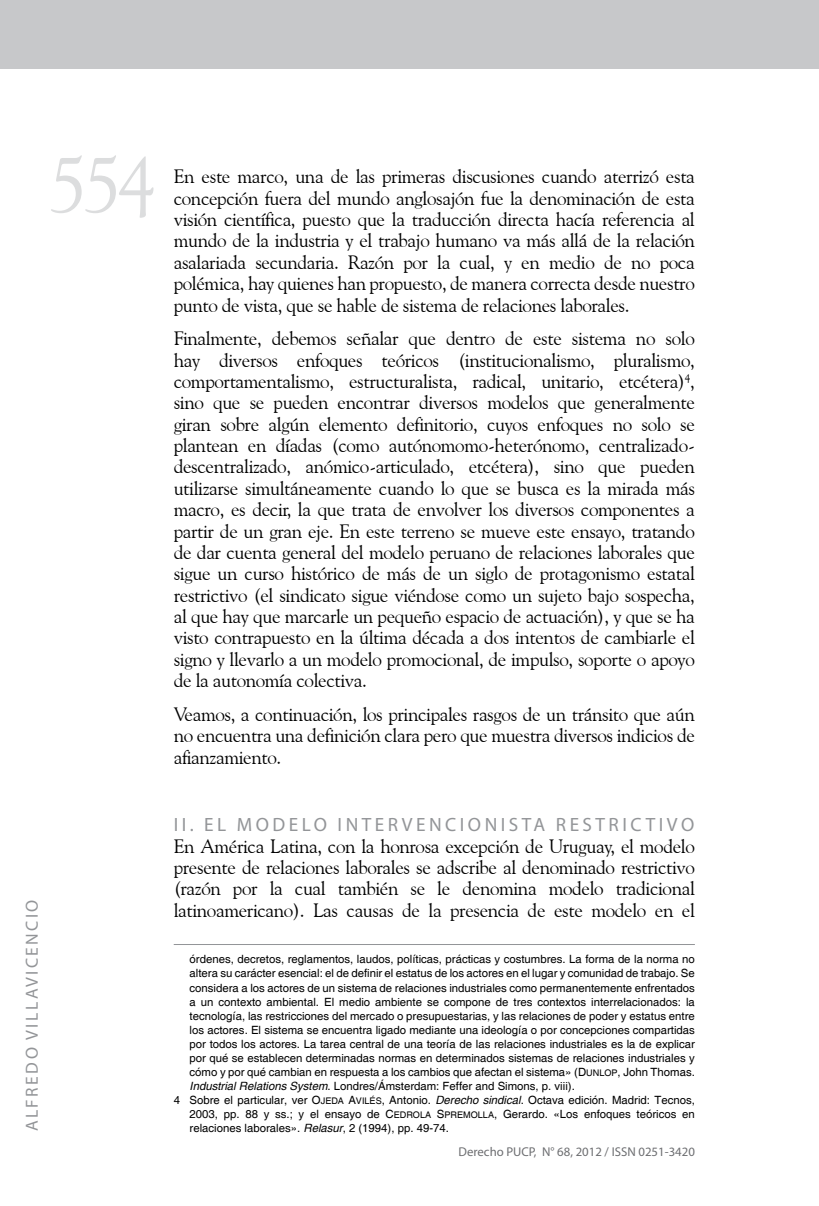
<style>
.page{position:relative;width:819px;height:1206px;background:#fff}
.page>*{position:absolute;margin:0;border:0;box-sizing:border-box;transform-origin:0 0}
.t1{font:78.75px "Goudy Old Style BT";color:#dcddde}
.t2{font:19.25px/21.3px "Goudy Old Style BT";letter-spacing:-.02em;color:#000;text-align:justify}
.t3{font:19.25px "Myriad Pro";color:#939598}
.t4{font:17.5px "Myriad Pro";color:#939598}
.t5{font:12.78px "Myriad Pro";color:#6d6e71}
.t6{font:11.38px "Helvetica";color:#000}
.s1{font-family:"Helvetica SC800"}
.s2{font-family:"Helvetica SC800";font-size:9.1px}
.s3{font-style:italic}
</style>
<div class="page">
<div style="left:0;top:0;width:819px;height:69px;background:#c7c8ca"></div>
<hr style="left:174px;top:944px;width:520px;height:1px;background:#939598">
<h1 class="t1" style="left:49px;top:136px;width:109px">554</h1>
<p class="t2" style="left:174px;top:166px;width:522px">En este marco, una de las primeras discusiones cuando aterrizó esta concepción fuera del mundo anglosajón fue la denominación de esta visión científica, puesto que la traducción directa hacía referencia al mundo de la industria y el trabajo humano va más allá de la relación asalariada secundaria. Razón por la cual, y en medio de no poca polémica, hay quienes han propuesto, de manera correcta desde nuestro punto de vista, que se hable de sistema de relaciones laborales.</p>
<p class="t2" style="left:174px;top:327px;width:522px">Finalmente, debemos señalar que dentro de este sistema no solo hay diversos enfoques teóricos (institucionalismo, pluralismo, comportamentalismo, estructuralista, radical, unitario, etcétera)<sup>4</sup>, sino que se pueden encontrar diversos modelos que generalmente giran sobre algún elemento definitorio, cuyos enfoques no solo se plantean en díadas (como autónomomo-heterónomo, centralizado&shy;descentralizado, anómico-articulado, etcétera), sino que pueden utilizarse simultáneamente cuando lo que se busca es la mirada más macro, es decir, la que trata de envolver los diversos componentes a partir de un gran eje. En este terreno se mueve este ensayo, tratando de dar cuenta general del modelo peruano de relaciones laborales que sigue un curso histórico de más de un siglo de protagonismo estatal restrictivo (el sindicato sigue viéndose como un sujeto bajo sospecha, al que hay que marcarle un pequeño espacio de actuación), y que se ha visto contrapuesto en la última década a dos intentos de cambiarle el signo y llevarlo a un modelo promocional, de impulso, soporte o apoyo de la autonomía colectiva.</p>
<p class="t2" style="left:174px;top:703px;width:522px">Veamos, a continuación, los principales rasgos de un tránsito que aún no encuentra una definición clara pero que muestra diversos indicios de afianzamiento.</p>
<p class="t4" style="left:21px;top:1131px;width:231px;rotate:-90deg">ALFREDO VILLAVICENCIO</p>
<p class="t3" style="left:174px;top:813px;width:79px">II.EL MODELO</p>
<p class="t3" style="left:337px;top:813px;width:14px">INTERVEN</p>
<p class="t3" style="left:445px;top:813px;width:28px">CIONISTA</p>
<p class="t3" style="left:556px;top:813px;width:13px">RESTRI</p>
<p class="t3" style="left:630px;top:813px;width:29px">CTIVO</p>
<p class="t2" style="left:174px;top:835px;width:522px">En América Latina, con la honrosa excepción de Uruguay, el modelo presente de relaciones laborales se adscribe al denominado restrictivo (razón por la cual también se le denomina modelo tradicional latinoamericano). Las causas de la presencia de este modelo en el</p>
<p class="t6" style="left:189px;top:952px;width:506px">órdenes, decretos, reglamentos, laudos, políticas, prácticas y costumbres. La forma de la norma no</p>
<p class="t6" style="left:189px;top:966px;width:506px">altera su carácter esencial: el de definir el estatus de los actores en el lugar y comunidad de trabajo. Se</p>
<p class="t6" style="left:189px;top:980px;width:506px">considera a los actores de un sistema de relaciones industriales como permanentemente enfrentados</p>
<p class="t6" style="left:189px;top:994px;width:506px">a un contexto ambiental. El medio ambiente se compone de tres contextos interrelacionados: la</p>
<p class="t6" style="left:189px;top:1008px;width:506px">tecnología, las restricciones del mercado o presupuestarias, y las relaciones de poder y estatus entre</p>
<p class="t6" style="left:189px;top:1022px;width:506px">los actores. El sistema se encuentra ligado mediante una ideología o por concepciones compartidas</p>
<p class="t6" style="left:189px;top:1036px;width:506px">por todos los actores. La tarea central de una teoría de las relaciones industriales es la de explicar</p>
<p class="t6" style="left:189px;top:1050px;width:506px">por qué se establecen determinadas normas en determinados sistemas de relaciones industriales y</p>
<p class="t6" style="left:189px;top:1064px;width:506px">cómo y por qué cambian en respuesta a los cambios que afectan el sistema» (<span class="s1">D</span> <span class="s2">UNLOP</span>, John Thomas.</p>
<p class="t6" style="left:189px;top:1078px;width:386px"><span class="s3">Industrial Relations System</span>. Londres/Ámsterdam: Feffer and Simons, p. viii).</p>
<p class="t6" style="left:174px;top:1092px;width:522px">4 Sobre el particular, ver <span class="s1">O</span><span class="s2">JEDA</span> <span class="s1">A</span><span class="s2">VILÉS</span>, Antonio. <span class="s3">Derecho sindical</span>. Octava edición. Madrid: Tecnos,</p>
<p class="t6" style="left:189px;top:1106px;width:506px">2003, pp. 88 y ss.; y el ensayo de <span class="s1">C</span><span class="s2">EDROLA</span> <span class="s1">S</span><span class="s2">PREMOLLA</span>, Gerardo. «Los enfoques teóricos en</p>
<p class="t6" style="left:189px;top:1120px;width:261px">relaciones laborales». <span class="s3">Relasur</span>, 2 (1994), pp. 49-74.</p>
<p class="t5" style="left:458px;top:1144px;width:160px">Derecho PUCP, N° 68, 2012 / ISSN</p>
<p class="t5" style="left:638px;top:1144px;width:58px">0251-3420</p>
</div>
